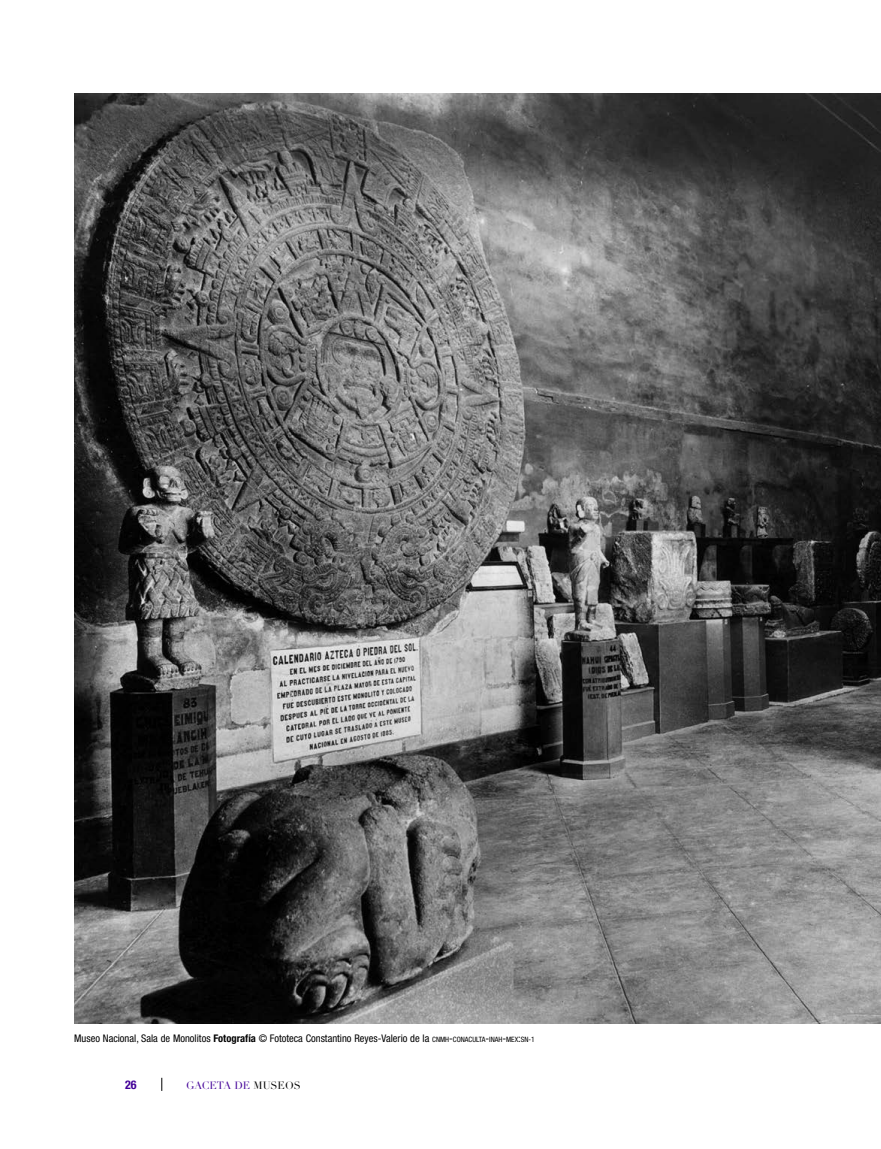
<style>
.page{position:relative;width:881px;height:1149px;background:#fff}
.page>*{position:absolute;margin:0;border:0;box-sizing:border-box;transform-origin:0 0}
.t1{font:700 condensed 12px "Helvetica Neue";color:#430098}
.t2{font:condensed 10.5px "Helvetica Neue";color:#000}
.t3{font:10.5px "Didot LH";color:#430098}
.s1{font-weight:700}
.s2{font-size:7.35px}
.s3{font-size:7.5px}
.s4{color:#000}
</style>
<div class="page">
<svg style="left:161px;top:1077px;width:1px;height:13px"></svg>
<img style="left:74px;top:94px;width:806px;height:929px">
<p class="t2" style="left:74px;top:1032px;width:462px">Museo Nacional, Sala de Monolitos <span class="s1">Fotografía</span> © Fototeca Constantino Reyes-Valerio de la <span class="s2">CNMH</span>-<span class="s2">CONACULTA</span>-<span class="s2">INAH</span>-<span class="s2">MEX</span>:<span class="s2">SN</span><span class="s3">-1</span></p>
<p class="t1" style="left:125px;top:1077px;width:13px">26</p>
<p class="t3" style="left:186px;top:1078px;width:116px">GACETA DE <span class="s4">MUSEOS</span></p>
</div>
